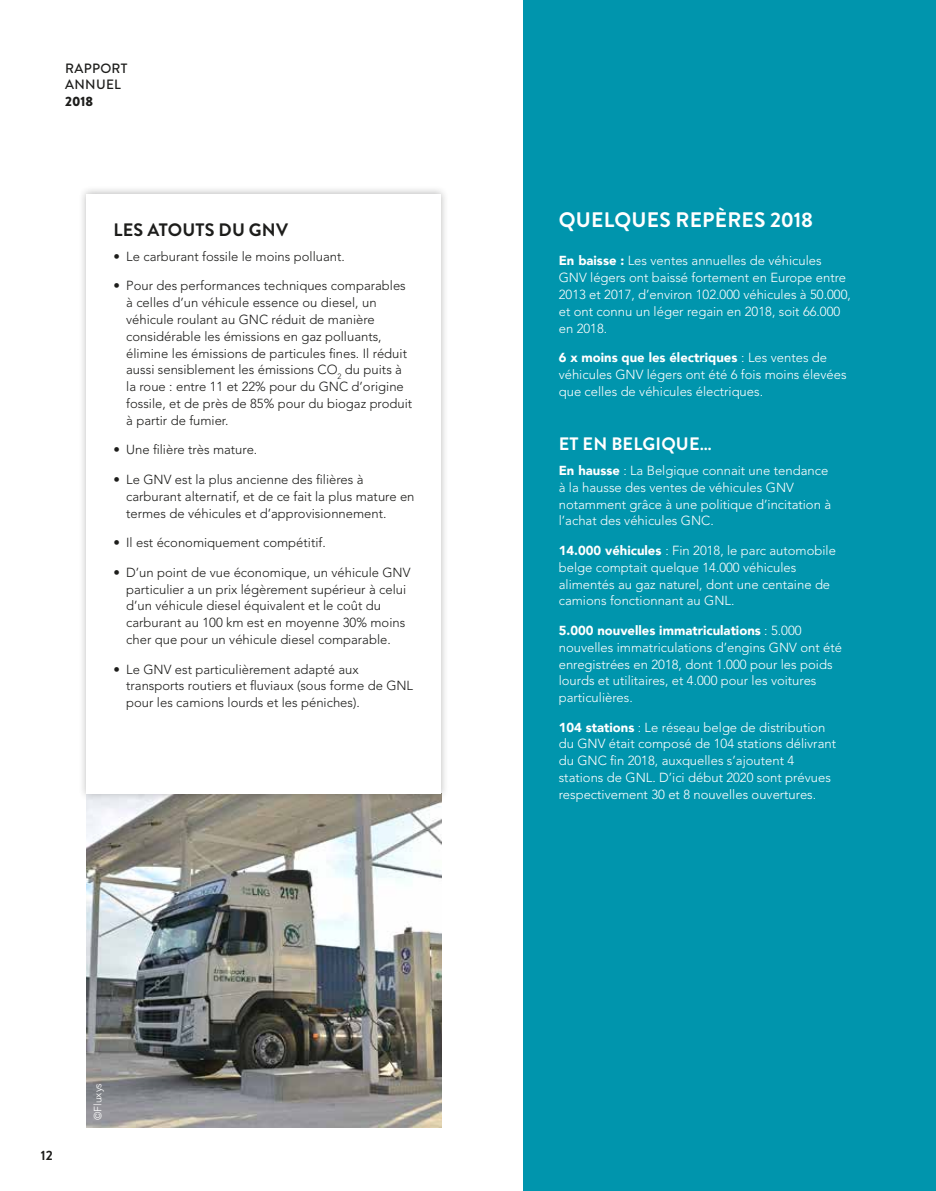
<style>
.page{position:relative;width:936px;height:1191px;background:#fff}
.page>*{position:absolute;margin:0;border:0;box-sizing:border-box;transform-origin:0 0}
.t1{font:700 21px "Brandon Grotesque";letter-spacing:.01em;color:#fff}
.t2{font:700 18px "Brandon Grotesque";letter-spacing:.01em;color:#1d1d1b}
.t3{font:700 18px "Brandon Grotesque";letter-spacing:.01em;color:#fff}
.t4{font:500 13.5px/16.2px "Brandon Grotesque";letter-spacing:.02em;color:#1d1d1b}
.t5{font:900 13.5px "Brandon Grotesque";color:#1d1d1b}
.t6{font:700 13.5px "Brandon Grotesque";color:#1d1d1b}
.t7{font:300 13.05px/16.8px "Avenir";color:#fff}
.t8{font:300 13.05px/16.8px "Avenir";color:#1d1d1b}
.t9{font:300 10.5px "Avenir";color:#fff}
.s1{font-weight:900}
</style>
<div class="page">
<img style="left:86px;top:801px;width:355px;height:326px">
<div style="left:78px;top:186px;width:371px;height:615px;background:#1d1d1b;opacity:.3"></div>
<div style="left:86px;top:194px;width:355px;height:599px;background:#fff"></div>
<div style="left:523px;top:0;width:412px;height:1191px;background:#0095ad"></div>
<p class="t4" style="left:65px;top:61px;width:64px">RAPPORT<br>ANNUEL</p>
<p class="t5" style="left:65px;top:91px;width:30px">2018</p>
<h2 class="t2" style="left:114px;top:217px;width:176px">LES ATOUTS DU GNV</h2>
<p class="t8" style="left:113px;top:248px;width:233px"><span class="s1">•</span> Le carburant fossile le moins polluant.</p>
<p class="t8" style="left:126px;top:277px;width:287px;text-indent:-13px"><span class="s1">•</span> Pour des performances techniques comparables à celles d’un véhicule essence ou diesel, un véhicule roulant au GNC réduit de manière considérable les émissions en gaz polluants, élimine les émissions de particules fines. Il réduit aussi sensiblement les émissions CO<sub>2</sub> du puits à la roue : entre 11 et 22% pour du GNC d’origine fossile, et de près de 85% pour du biogaz produit à partir de fumier.</p>
<p class="t8" style="left:113px;top:441px;width:145px"><span class="s1">•</span> Une filière très mature.</p>
<p class="t8" style="left:126px;top:471px;width:290px;text-indent:-13px"><span class="s1">•</span> Le GNV est la plus ancienne des filières à carburant alternatif, et de ce fait la plus mature en termes de véhicules et d’approvisionnement.</p>
<p class="t8" style="left:113px;top:534px;width:214px"><span class="s1">•</span> Il est économiquement compétitif.</p>
<p class="t8" style="left:126px;top:564px;width:286px;text-indent:-13px"><span class="s1">•</span> D’un point de vue économique, un véhicule GNV particulier a un prix légèrement supérieur à celui d’un véhicule diesel équivalent et le coût du carburant au 100 km est en moyenne 30% moins cher que pour un véhicule diesel comparable.</p>
<p class="t8" style="left:126px;top:660px;width:288px;text-indent:-13px"><span class="s1">•</span> Le GNV est particulièrement adapté aux transports routiers et fluviaux (sous forme de GNL pour les camions lourds et les péniches).</p>
<p class="t6" style="left:41px;top:1146px;width:13px">12</p>
<p class="t9" style="left:92px;top:1120px;width:38px;rotate:-90deg">©Fluxys</p>
<h1 class="t1" style="left:559px;top:205px;width:255px">QUELQUES REPÈRES 2018</h1>
<p class="t7" style="left:558px;top:252px;width:293px"><span class="s1">En baisse :</span> Les ventes annuelles de véhicules GNV légers ont baissé fortement en Europe entre 2013 et 2017, d’environ 102.000 véhicules à 50.000, et ont connu un léger regain en 2018, soit 66.000 en 2018.</p>
<p class="t7" style="left:558px;top:349px;width:289px"><span class="s1">6 x moins que les électriques</span> : Les ventes de véhicules GNV légers ont été 6 fois moins élevées que celles de véhicules électriques.</p>
<h2 class="t3" style="left:559px;top:431px;width:154px">ET EN BELGIQUE…</h2>
<p class="t7" style="left:558px;top:462px;width:274px"><span class="s1">En hausse</span> : La Belgique connait une tendance à la hausse des ventes de véhicules GNV notamment grâce à une politique d’incitation à l’achat des véhicules GNC.</p>
<p class="t7" style="left:558px;top:542px;width:279px"><span class="s1">14.000 véhicules</span> : Fin 2018, le parc automobile belge comptait quelque 14.000 véhicules alimentés au gaz naturel, dont une centaine de camions fonctionnant au GNL.</p>
<p class="t7" style="left:558px;top:622px;width:285px"><span class="s1">5.000 nouvelles immatriculations</span> : 5.000 nouvelles immatriculations d’engins GNV ont été enregistrées en 2018, dont 1.000 pour les poids lourds et utilitaires, et 4.000 pour les voitures particulières.</p>
<p class="t7" style="left:558px;top:718px;width:279px"><span class="s1">104 stations</span> : Le réseau belge de distribution du GNV était composé de 104 stations délivrant du GNC fin 2018, auxquelles s’ajoutent 4 stations de GNL. D’ici début 2020 sont prévues respectivement 30 et 8 nouvelles ouvertures.</p>
</div>
